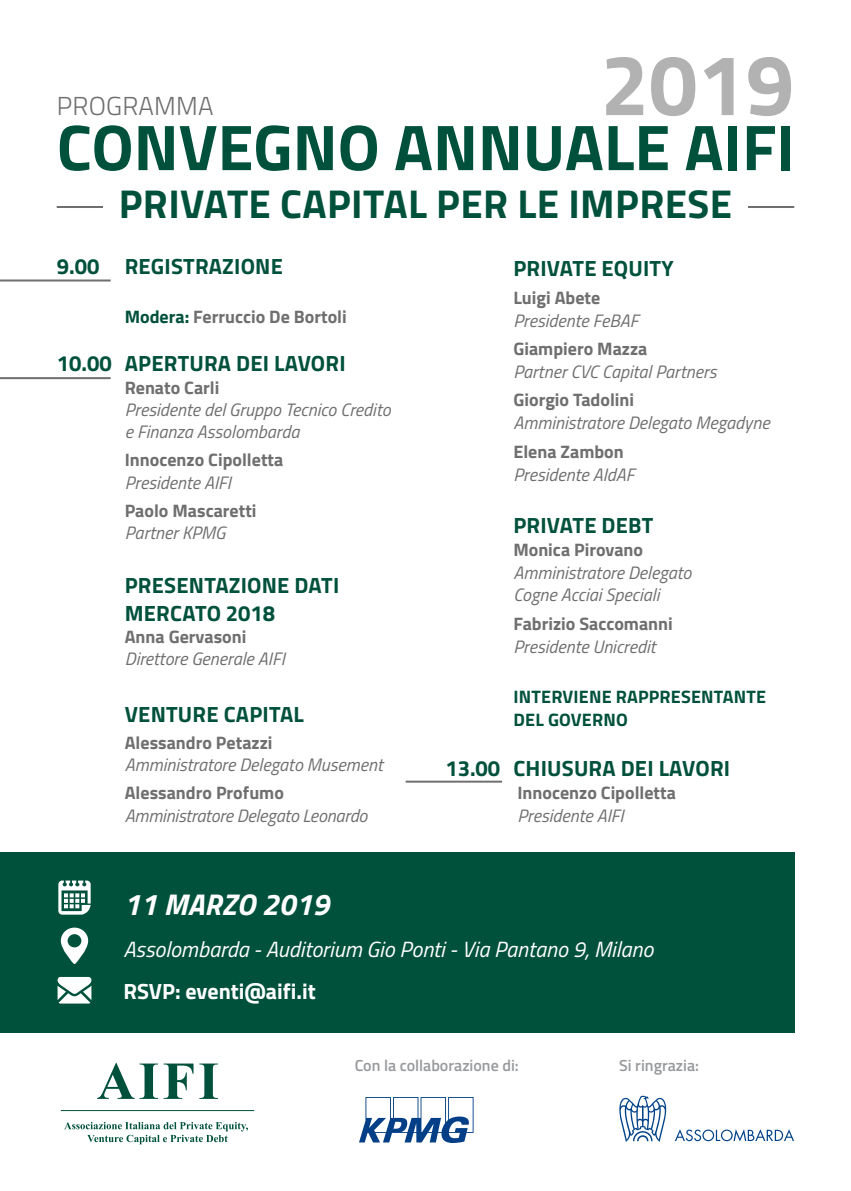
<style>
.page{position:relative;width:851px;height:1191px;background:#fff}
.page>*{position:absolute;margin:0;border:0;box-sizing:border-box;transform-origin:0 0}
.t1{font:700 86.4px "Titillium Web";color:#b3b2b2}
.t2{font:700 64.8px "Titillium Web";color:#00513b}
.t3{font:700 40.2px "Titillium Web";letter-spacing:.01em;color:#00513b}
.t4{font:italic 700 30px "Titillium Web";letter-spacing:.005em;color:#fff}
.t5{font:300 26px "Titillium Web";letter-spacing:.01em;color:#706f6f}
.t6{font:700 22px/27.2px "Titillium Web";letter-spacing:.01em;color:#00513b}
.t7{font:italic 22px "Titillium Web";color:#fff}
.t8{font:700 22px "Titillium Web";color:#fff}
.t9{font:italic 18px/22.4px "Titillium Web";color:#706f6f}
.t10{font:700 18px "Titillium Web";color:#706f6f}
.t11{font:700 18px/22.8px "Titillium Web";letter-spacing:.01em;color:#00513b}
.t12{font:600 16px "Titillium Web";color:#97999c}
.s1{color:#00513b}
</style>
<div class="page">
<div style="left:0;top:852px;width:794px;height:181px;background:#00513b"></div>
<svg style="left:359px;top:1097px;width:115px;height:46px"></svg>
<svg style="left:97px;top:1062px;width:61px;height:37px"></svg>
<svg style="left:164px;top:1063px;width:29px;height:36px"></svg>
<svg style="left:199px;top:1063px;width:19px;height:36px"></svg>
<hr style="left:61px;top:1110px;width:193px;height:1px;background:#00513b">
<svg style="left:64px;top:1122px;width:184px;height:22px"></svg>
<svg style="left:61px;top:927px;width:27px;height:37px"></svg>
<svg style="left:674px;top:1129px;width:120px;height:12px"></svg>
<svg style="left:619px;top:1095px;width:48px;height:46px"></svg>
<svg style="left:58px;top:880px;width:33px;height:34px"></svg>
<hr style="left:57px;top:206px;width:737px;height:2px;background:#706f6f">
<hr style="left:0;top:377px;width:111px;height:2px;background:#706f6f">
<hr style="left:405px;top:780px;width:97px;height:2px;background:#706f6f">
<hr style="left:0;top:279px;width:111px;height:2px;background:#706f6f">
<div style="left:103px;top:172px;width:644px;height:46px;background:#fff"></div>
<svg style="left:58px;top:977px;width:33px;height:26px"></svg>
<h3 class="t5" style="left:57px;top:87px;width:158px">PROGRAMMA</h3>
<h1 class="t1" style="left:600px;top:19px;width:195px">2019</h1>
<h2 class="t2" style="left:57px;top:98px;width:739px">CONVEGNO ANNUALE AIFI</h2>
<h3 class="t3" style="left:119px;top:173px;width:614px">PRIVATE CAPITAL PER LE IMPRESE</h3>
<p class="t6" style="left:57px;top:251px;width:228px">9.00 REGISTRAZIONE</p>
<p class="t10" style="left:125px;top:302px;width:223px"><span class="s1">Modera:</span> Ferruccio De Bortoli</p>
<p class="t6" style="left:57px;top:349px;width:290px">10.00 APERTURA DEI LAVORI</p>
<p class="t10" style="left:125px;top:374px;width:96px">Renato Carli</p>
<p class="t9" style="left:125px;top:397px;width:267px">Presidente del Gruppo Tecnico Credito e Finanza Assolombarda</p>
<p class="t10" style="left:125px;top:446px;width:160px">Innocenzo Cipolletta</p>
<p class="t9" style="left:125px;top:470px;width:108px">Presidente AIFI</p>
<p class="t10" style="left:125px;top:496px;width:133px">Paolo Mascaretti</p>
<p class="t9" style="left:125px;top:520px;width:102px">Partner KPMG</p>
<p class="t6" style="left:125px;top:571px;width:216px">PRESENTAZIONE DATI<br>MERCATO 2018</p>
<p class="t10" style="left:125px;top:623px;width:123px">Anna Gervasoni</p>
<p class="t9" style="left:125px;top:646px;width:161px">Direttore Generale AIFI</p>
<p class="t6" style="left:125px;top:699px;width:181px">VENTURE CAPITAL</p>
<p class="t10" style="left:125px;top:729px;width:149px">Alessandro Petazzi</p>
<p class="t9" style="left:125px;top:753px;width:259px">Amministratore Delegato Musement</p>
<p class="t10" style="left:125px;top:779px;width:161px">Alessandro Profumo</p>
<p class="t9" style="left:125px;top:803px;width:244px">Amministratore Delegato Leonardo</p>
<p class="t6" style="left:513px;top:254px;width:162px">PRIVATE EQUITY</p>
<p class="t10" style="left:513px;top:284px;width:88px">Luigi Abete</p>
<p class="t9" style="left:513px;top:308px;width:126px">Presidente FeBAF</p>
<p class="t10" style="left:513px;top:335px;width:135px">Giampiero Mazza</p>
<p class="t9" style="left:513px;top:359px;width:204px">Partner CVC Capital Partners</p>
<p class="t10" style="left:513px;top:386px;width:122px">Giorgio Tadolini</p>
<p class="t9" style="left:513px;top:411px;width:258px">Amministratore Delegato Megadyne</p>
<p class="t10" style="left:513px;top:438px;width:112px">Elena Zambon</p>
<p class="t9" style="left:513px;top:462px;width:122px">Presidente AIdAF</p>
<p class="t6" style="left:513px;top:510px;width:141px">PRIVATE DEBT</p>
<p class="t10" style="left:513px;top:535px;width:131px">Monica Pirovano</p>
<p class="t9" style="left:513px;top:560px;width:179px">Amministratore Delegato<br>Cogne Acciai Speciali</p>
<p class="t10" style="left:513px;top:610px;width:161px">Fabrizio Saccomanni</p>
<p class="t9" style="left:513px;top:634px;width:144px">Presidente Unicredit</p>
<p class="t11" style="left:513px;top:684px;width:254px">INTERVIENE RAPPRESENTANTE<br>DEL GOVERNO</p>
<p class="t6" style="left:445px;top:753px;width:286px">13.00 CHIUSURA DEI LAVORI</p>
<p class="t10" style="left:517px;top:779px;width:160px">Innocenzo Cipolletta</p>
<p class="t9" style="left:517px;top:803px;width:108px">Presidente AIFI</p>
<h3 class="t4" style="left:123px;top:880px;width:207px">11 MARZO 2019</h3>
<p class="t7" style="left:123px;top:932px;width:531px">Assolombarda - Auditorium Gio Ponti - Via Pantano 9, Milano</p>
<p class="t8" style="left:123px;top:974px;width:194px">RSVP: eventi@aifi.it</p>
<p class="t12" style="left:354px;top:1053px;width:165px">Con la collaborazione di:</p>
<p class="t12" style="left:619px;top:1053px;width:81px">Si ringrazia:</p>
</div>
